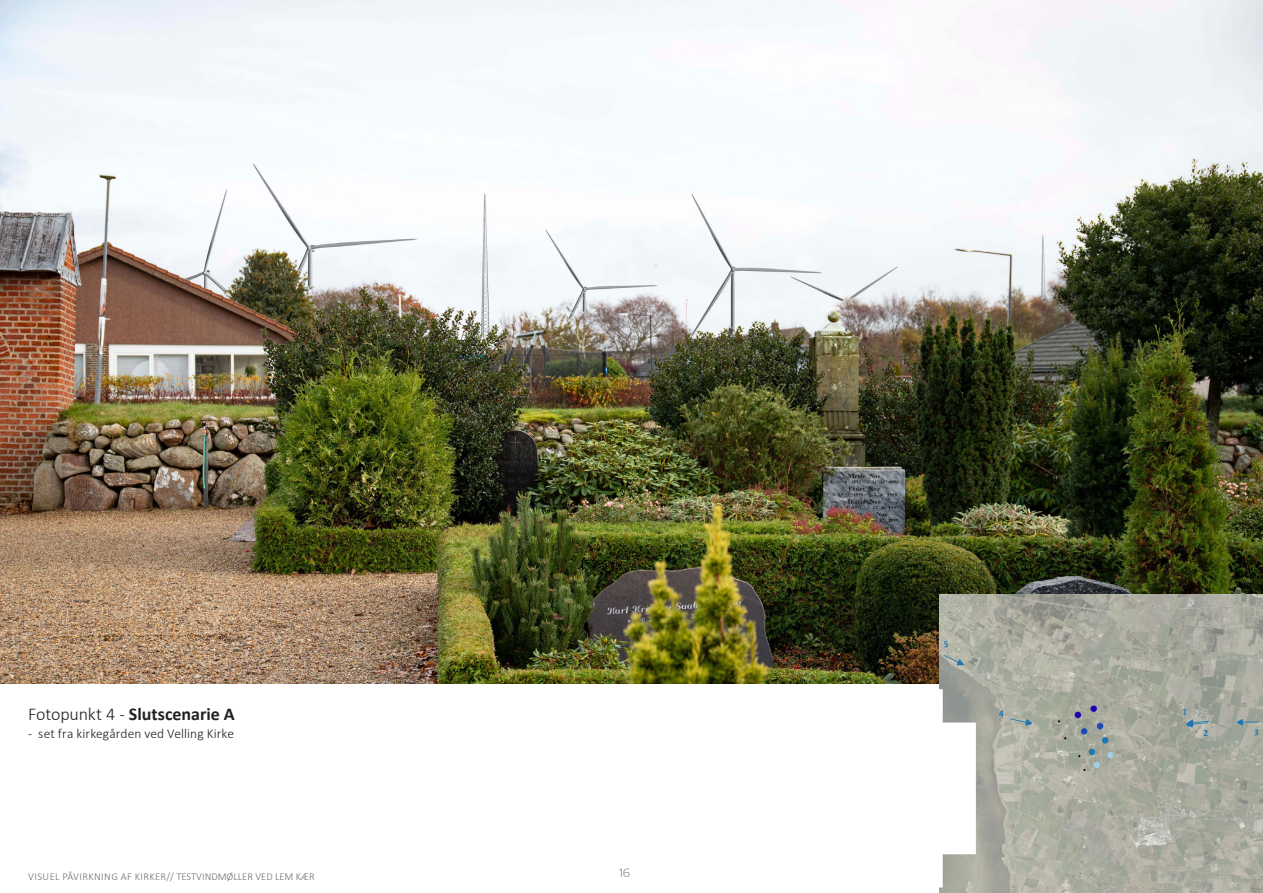
<style>
.page{position:relative;width:1263px;height:893px;background:#fff}
.page>*{position:absolute;margin:0;border:0;box-sizing:border-box;transform-origin:0 0}
.Fotopunkt_X{font:700 18px "Calibri";color:#231f20}
.tekst_visu{font:300 13.5px "Calibri";letter-spacing:.005em;color:#231f20}
.t1{font:300 12px "Stag Sans";color:#6c6d70}
.t2{font:300 10.5px "Calibri";color:#6c6d70}
.s1{font-weight:300}
</style>
<div class="page">
<img style="left:0;top:0;width:1262px;height:683px">
<img style="left:940px;top:594px;width:323px;height:299px">
<p class="Fotopunkt_X" style="left:28px;top:701px;width:208px"><span class="s1">Fotopunkt 4 -</span> Slutscenarie A</p>
<p class="tekst_visu" style="left:28px;top:725px;width:207px">- set fra kirkegården ved Velling Kirke</p>
<p class="t2" style="left:28px;top:870px;width:288px">VISUEL PÅVIRKNING AF KIRKER// TESTVINDMØLLER VED LEM KÆR</p>
<p class="t1" style="left:619px;top:866px;width:12px">16</p>
</div>
